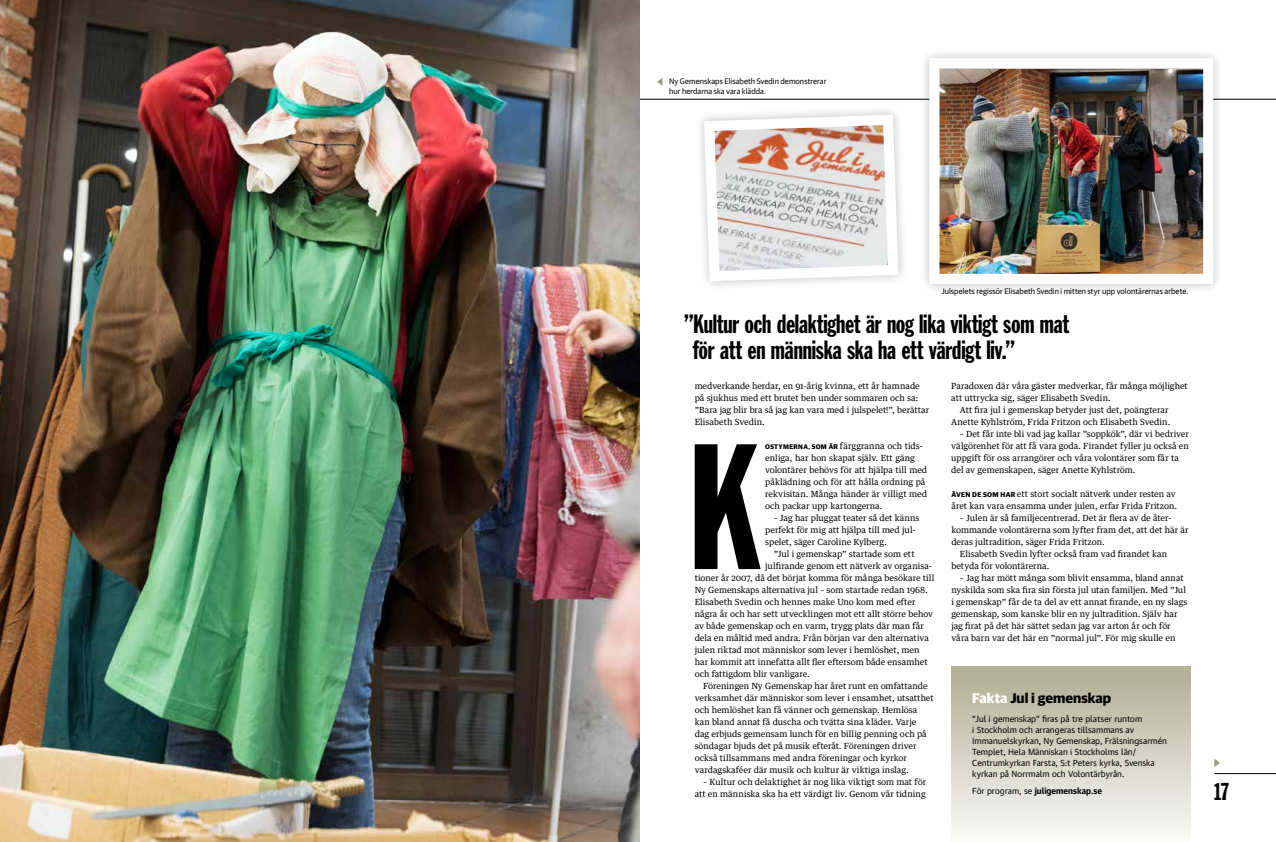
<style>
.page{position:relative;width:1276px;height:842px;background:#fff}
.page>*{position:absolute;margin:0;border:0;box-sizing:border-box;transform-origin:0 0}
.t1{font:175.3px "Franklin Gothic Std Extra Cond";color:#000}
.t2{font:26px/26px "Franklin Gothic Std Extra Cond";letter-spacing:-.01em;color:#000}
.t3{font:24px "Franklin Gothic Std Extra Cond";color:#000}
.t4{font:700 14px "Guardian Sans";color:#000}
.t5{font:8.5px/12px "Guardian Text Egyp";color:#000}
.t6{font:8.5px/11px "Guardian Text Sans";letter-spacing:-.005em;color:#000}
.t7{font:700 8.5px "Guardian Text Sans";color:#000}
.t8{font:8px/10px "Guardian Sans";letter-spacing:.01em;color:#000}
.s1{font-family:"Guardian Sans";font-weight:700;font-size:6.7px}
.s2{font-family:"Guardian Sans";font-weight:700;font-size:7px}
.s3{color:#fff}
.s4{font-weight:400}
</style>
<div class="page">
<svg style="left:1214px;top:759px;width:5px;height:8px"></svg>
<hr style="left:0;top:99px;width:1276px;height:1px;background:#000">
<svg style="left:657px;top:78px;width:5px;height:7px"></svg>
<hr style="left:1214px;top:773px;width:62px;height:1px;background:#000">
<div style="left:951px;top:666px;width:239px;height:176px;background:linear-gradient(to bottom,#aead92,#fafaf8)"></div>
<img style="left:0;top:0;width:639px;height:842px">
<svg style="left:700px;top:110px;width:203px;height:176px"></svg>
<div style="left:919px;top:48px;width:304px;height:247px;background:#000;opacity:.25"></div>
<img style="left:940px;top:70px;width:262px;height:203px">
<div style="left:929px;top:58px;width:284px;height:226px;border:10px solid #fff"></div>
<p class="t8" style="left:669px;top:75px;width:159px">Ny Gemenskaps Elisabeth Svedin demonstrerar hur herdarna ska vara klädda.</p>
<p class="t8" style="left:941px;top:286px;width:248px">Julspelets regissör Elisabeth Svedin i mitten styr upp volontärernas arbete.</p>
<h2 class="t2" style="left:693px;top:312px;width:377px;text-indent:-9px">”Kultur och delaktighet är nog lika viktigt som mat för att en människa ska ha ett värdigt liv.”</h2>
<p class="t5" style="left:694px;top:379px;width:236px">medverkande herdar, en 91-årig kvinna, ett år hamnade på sjukhus med ett brutet ben under sommaren och sa: ”Bara jag blir bra så jag kan vara med i julspelet!”, berättar Elisabeth Svedin.</p>
<h1 class="t1" style="left:687px;top:414px;width:76px">K</h1>
<p class="t5" style="left:765px;top:439px;width:164px"><span class="s1">OSTYMERNA, SOM Ä</span><span class="s2">R</span> färggranna och tids&shy;enliga, har hon skapat själv. Ett gäng volontärer behövs för att hjälpa till med påklädning och för att hålla ordning på rekvisitan. Många händer är villigt med och packar upp kartongerna.</p>
<p class="t5" style="left:765px;top:511px;width:156px;text-indent:8px">– Jag har pluggat teater så det känns perfekt för mig att hjälpa till med jul&shy;spelet, säger Caroline Kylberg.</p>
<p class="t5" style="left:773px;top:547px;width:142px">”Jul i gemenskap” startade som ett</p>
<p class="t5" style="left:765px;top:559px;width:168px">julfirande genom ett nätverk av organisa-</p>
<p class="t5" style="left:694px;top:571px;width:241px">tioner år 2007, då det börjat komma för många besökare till</p>
<p class="t5" style="left:694px;top:583px;width:235px">Ny Gemenskaps alternativa jul – som startade redan 1968.</p>
<p class="t5" style="left:694px;top:595px;width:222px">Elisabeth Svedin och hennes make Uno kom med efter</p>
<p class="t5" style="left:694px;top:607px;width:240px">några år och har sett utvecklingen mot ett allt större behov</p>
<p class="t5" style="left:694px;top:619px;width:231px">av både gemenskap och en varm, trygg plats där man får</p>
<p class="t5" style="left:694px;top:631px;width:236px">dela en måltid med andra. Från början var den alternativa</p>
<p class="t5" style="left:694px;top:643px;width:226px">julen riktad mot människor som lever i hemlöshet, men</p>
<p class="t5" style="left:694px;top:655px;width:234px">har kommit att innefatta allt fler eftersom både ensamhet</p>
<p class="t5" style="left:694px;top:667px;width:117px">och fattigdom blir vanligare.</p>
<p class="t5" style="left:703px;top:679px;width:226px">Föreningen Ny Gemenskap har året runt en omfattande</p>
<p class="t5" style="left:694px;top:691px;width:240px">verksamhet där människor som lever i ensamhet, utsatthet</p>
<p class="t5" style="left:694px;top:703px;width:224px">och hemlöshet kan få vänner och gemenskap. Hemlösa</p>
<p class="t5" style="left:694px;top:715px;width:223px">kan bland annat få duscha och tvätta sina kläder. Varje</p>
<p class="t5" style="left:694px;top:727px;width:233px">dag erbjuds gemensam lunch för en billig penning och på</p>
<p class="t5" style="left:694px;top:739px;width:223px">söndagar bjuds det på musik efteråt. Föreningen driver</p>
<p class="t5" style="left:694px;top:751px;width:214px">också tillsammans med andra föreningar och kyrkor</p>
<p class="t5" style="left:694px;top:763px;width:215px">vardagskaféer där musik och kultur är viktiga inslag.</p>
<p class="t5" style="left:694px;top:775px;width:233px;text-align:right">– Kultur och delaktighet är nog lika viktigt som mat för att en människa ska ha ett värdigt liv. Genom vår tidning</p>
<p class="t5" style="left:951px;top:379px;width:238px">Paradoxen där våra gäster medverkar, får många möjlighet</p>
<p class="t5" style="left:951px;top:391px;width:161px">att uttrycka sig, säger Elisabeth Svedin.</p>
<p class="t5" style="left:960px;top:403px;width:210px">Att fira jul i gemenskap betyder just det, poängterar</p>
<p class="t5" style="left:951px;top:415px;width:220px">Anette Kyhlström, Frida Fritzon och Elisabeth Svedin.</p>
<p class="t5" style="left:951px;top:427px;width:239px;text-indent:8px">– Det får inte bli vad jag kallar ”soppkök”, där vi bedriver välgörenhet för att få vara goda. Firandet fyller ju också en uppgift för oss arrangörer och våra volontärer som får ta del av gemenskapen, säger Anette Kyhlström.</p>
<p class="t5" style="left:951px;top:487px;width:227px"><span class="s2">ÄVEN DE SOM HAR</span> ett stort socialt nätverk under resten av året kan vara ensamma under julen, erfar Frida Fritzon.</p>
<p class="t5" style="left:960px;top:511px;width:213px">– Julen är så familjecentrerad. Det är flera av de åter-</p>
<p class="t5" style="left:951px;top:523px;width:239px">kommande volontärerna som lyfter fram det, att det här är</p>
<p class="t5" style="left:951px;top:535px;width:155px">deras jultradition, säger Frida Fritzon.</p>
<p class="t5" style="left:960px;top:547px;width:209px">Elisabeth Svedin lyfter också fram vad firandet kan</p>
<p class="t5" style="left:951px;top:559px;width:100px">betyda för volontärerna.</p>
<p class="t5" style="left:951px;top:571px;width:238px;text-indent:8px">– Jag har mött många som blivit ensamma, bland annat nyskilda som ska fira sin första jul utan familjen. Med ”Jul i gemenskap” får de ta del av ett annat firande, en ny slags gemenskap, som kanske blir en ny jultradition. Själv har jag firat på det här sättet sedan jag var arton år och för våra barn var det här en ”normal jul”. För mig skulle en</p>
<h3 class="t4" style="left:972px;top:687px;width:140px"><span class="s3">Fakta</span> Jul i gemenskap</h3>
<p class="t6" style="left:972px;top:713px;width:196px">”Jul i gemenskap” firas på tre platser runtom<br>i Stockholm och arrangeras tillsammans av Immanuelskyrkan, Ny Gemenskap, Frälsningsarmén Templet, Hela Människan i Stockholms län/ Centrumkyrkan Farsta, S:t Peters kyrka, Svenska kyrkan på Norrmalm och Volontärbyrån.</p>
<p class="t7" style="left:972px;top:784px;width:131px"><span class="s4">För program, se</span> juligemenskap.se</p>
<h3 class="t3" style="left:1214px;top:778px;width:16px">17</h3>
</div>
